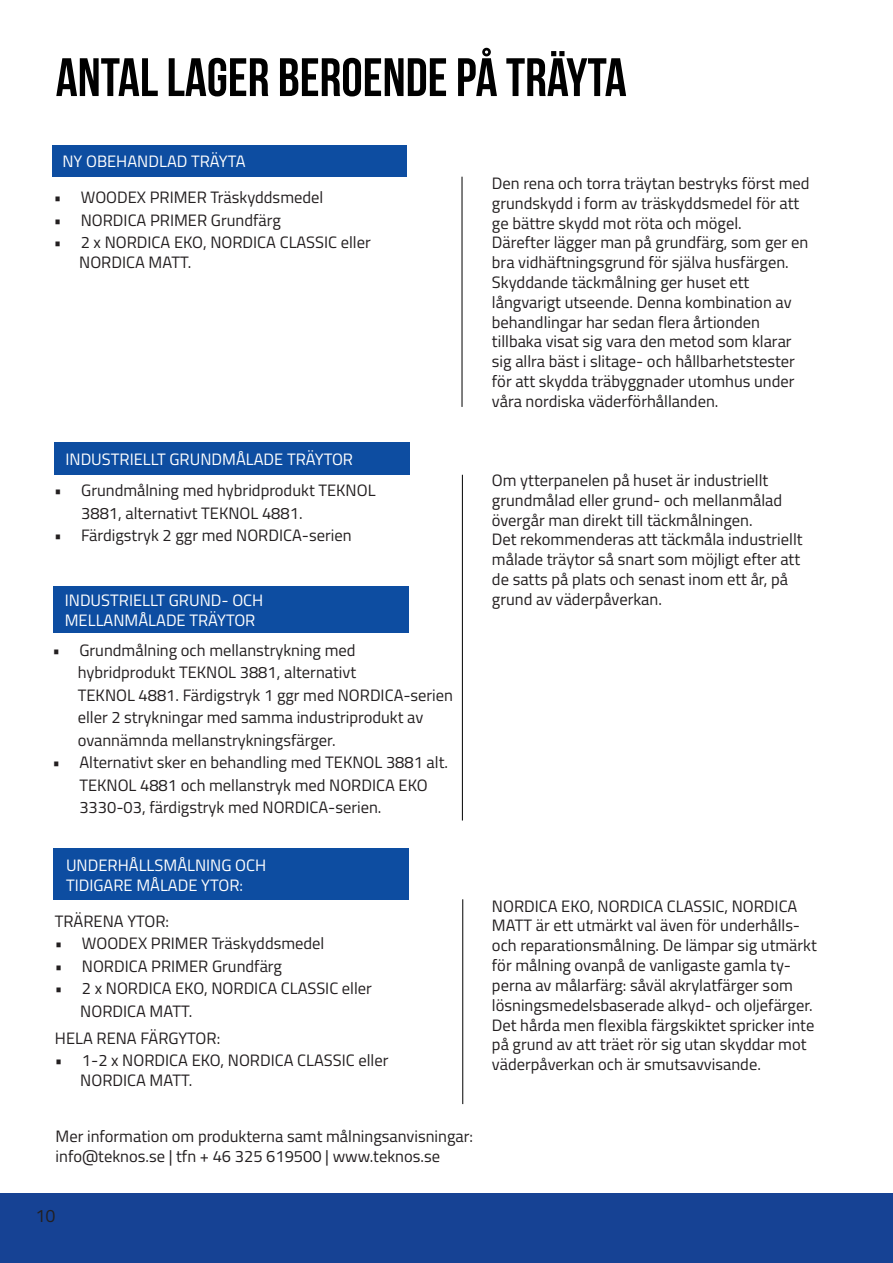
<style>
.page{position:relative;width:893px;height:1263px;background:#fff}
.page>*{position:absolute;margin:0;border:0;box-sizing:border-box;transform-origin:0 0}
.t1{font:700 54px "Bebas Neue";color:#000}
.t2{font:18px "Titillium Regular Upright";color:#231f20}
.t3{font:16.5px/19.8px "Titillium";color:#231f20}
.t4{font:16.5px "Titillium";color:#fff}
</style>
<div class="page">
<div style="left:52px;top:145px;width:354px;height:32px;background:#0d4da1"></div>
<div style="left:54px;top:442px;width:355px;height:33px;background:#0d4da1"></div>
<div style="left:53px;top:587px;width:356px;height:46px;background:#0d4da1"></div>
<div style="left:53px;top:848px;width:356px;height:51px;background:#0d4da1"></div>
<hr style="left:462px;top:177px;width:1px;height:230px;background:#000">
<hr style="left:462px;top:475px;width:1px;height:345px;background:#000">
<hr style="left:462px;top:899px;width:1px;height:205px;background:#000">
<div style="left:0;top:1193px;width:893px;height:70px;background:#164294"></div>
<p class="t1" style="left:56px;top:48px;width:572px">ANTAL LAGER BEROENDE PÅ TRÄYTA</p>
<p class="t4" style="left:62px;top:149px;width:184px">NY OBEHANDLAD TRÄYTA</p>
<p class="t3" style="left:54px;top:187px;width:271px">• WOODEX PRIMER Träskyddsmedel</p>
<p class="t3" style="left:54px;top:209px;width:229px">• NORDICA PRIMER Grundfärg</p>
<p class="t3" style="left:54px;top:232px;width:319px">• 2 x NORDICA EKO, NORDICA CLASSIC eller</p>
<p class="t3" style="left:79px;top:252px;width:114px">NORDICA MATT.</p>
<p class="t4" style="left:65px;top:447px;width:289px">INDUSTRIELLT GRUNDMÅLADE TRÄYTOR</p>
<p class="t3" style="left:81px;top:479px;width:296px;line-height:22.5px;text-indent:-27px">• Grundmålning med hybridprodukt TEKNOL<br>3881, alternativt TEKNOL 4881.</p>
<p class="t3" style="left:54px;top:525px;width:299px">• Färdigstryk 2 ggr med NORDICA-serien</p>
<p class="t4" style="left:65px;top:588px;width:200px">INDUSTRIELLT GRUND- OCH</p>
<p class="t4" style="left:65px;top:608px;width:192px">MELLANMÅLADE TRÄYTOR</p>
<p class="t3" style="left:52px;top:639px;width:305px">• Grundmålning och mellanstrykning med</p>
<p class="t3" style="left:78px;top:662px;width:280px">hybridprodukt TEKNOL 3881, alternativt</p>
<p class="t3" style="left:78px;top:684px;width:377px">TEKNOL 4881. Färdigstryk 1 ggr med NORDICA-serien</p>
<p class="t3" style="left:78px;top:707px;width:347px">eller 2 strykningar med samma industriprodukt av</p>
<p class="t3" style="left:78px;top:729px;width:259px">ovannämnda mellanstrykningsfärger.</p>
<p class="t3" style="left:79px;top:751px;width:370px;line-height:22.5px;text-indent:-27px">• Alternativt sker en behandling med TEKNOL 3881 alt.<br>TEKNOL 4881 och mellanstryk med NORDICA EKO<br>3330-03, färdigstryk med NORDICA-serien.</p>
<p class="t4" style="left:66px;top:853px;width:202px">UNDERHÅLLSMÅLNING OCH</p>
<p class="t4" style="left:66px;top:873px;width:179px">TIDIGARE MÅLADE YTOR:</p>
<p class="t3" style="left:55px;top:910px;width:116px">TRÄRENA YTOR:</p>
<p class="t3" style="left:55px;top:933px;width:271px">• WOODEX PRIMER Träskyddsmedel</p>
<p class="t3" style="left:55px;top:955px;width:229px">• NORDICA PRIMER Grundfärg</p>
<p class="t3" style="left:55px;top:978px;width:319px">• 2 x NORDICA EKO, NORDICA CLASSIC eller</p>
<p class="t3" style="left:80px;top:1000px;width:114px">NORDICA MATT.</p>
<p class="t3" style="left:55px;top:1027px;width:167px">HELA RENA FÄRGYTOR:</p>
<p class="t3" style="left:55px;top:1050px;width:335px">• 1-2 x NORDICA EKO, NORDICA CLASSIC eller</p>
<p class="t3" style="left:80px;top:1070px;width:114px">NORDICA MATT.</p>
<p class="t3" style="left:56px;top:1126px;width:419px">Mer information om produkterna samt målningsanvisningar:</p>
<p class="t3" style="left:56px;top:1146px;width:386px">info@teknos.se | tfn + 46 325 619500 | www.teknos.se</p>
<p class="t2" style="left:36px;top:1203px;width:22px">10</p>
<p class="t2" style="left:45px;top:1203px;width:12px">8</p>
<p class="t2" style="left:46px;top:1203px;width:12px">6</p>
<p class="t3" style="left:492px;top:173px;width:319px">Den rena och torra träytan bestryks först med</p>
<p class="t3" style="left:492px;top:192px;width:309px">grundskydd i form av träskyddsmedel för att</p>
<p class="t3" style="left:492px;top:212px;width:251px">ge bättre skydd mot röta och mögel.</p>
<p class="t3" style="left:492px;top:232px;width:318px">Därefter lägger man på grundfärg, som ger en</p>
<p class="t3" style="left:492px;top:252px;width:298px">bra vidhäftningsgrund för själva husfärgen.</p>
<p class="t3" style="left:492px;top:272px;width:259px">Skyddande täckmålning ger huset ett</p>
<p class="t3" style="left:492px;top:291px;width:301px">långvarigt utseende. Denna kombination av</p>
<p class="t3" style="left:492px;top:311px;width:270px">behandlingar har sedan flera årtionden</p>
<p class="t3" style="left:492px;top:331px;width:301px">tillbaka visat sig vara den metod som klarar</p>
<p class="t3" style="left:492px;top:351px;width:305px">sig allra bäst i slitage- och hållbarhetstester</p>
<p class="t3" style="left:492px;top:371px;width:304px">för att skydda träbyggnader utomhus under</p>
<p class="t3" style="left:492px;top:390px;width:228px">våra nordiska väderförhållanden.</p>
<p class="t3" style="left:492px;top:470px;width:278px">Om ytterpanelen på huset är industriellt</p>
<p class="t3" style="left:492px;top:489px;width:292px">grundmålad eller grund- och mellanmålad</p>
<p class="t3" style="left:492px;top:509px;width:262px">övergår man direkt till täckmålningen.</p>
<p class="t3" style="left:492px;top:529px;width:312px">Det rekommenderas att täckmåla industriellt</p>
<p class="t3" style="left:492px;top:549px;width:310px">målade träytor så snart som möjligt efter att</p>
<p class="t3" style="left:492px;top:569px;width:298px">de satts på plats och senast inom ett år, på</p>
<p class="t3" style="left:492px;top:588px;width:172px">grund av väderpåverkan.</p>
<p class="t3" style="left:492px;top:895px;width:326px">NORDICA EKO, NORDICA CLASSIC, NORDICA MATT är ett utmärkt val även för underhålls&shy;och reparationsmålning. De lämpar sig utmärkt för målning ovanpå de vanligaste gamla ty&shy;perna av målarfärg: såväl akrylatfärger som lösningsmedelsbaserade alkyd- och oljefärger.<br>Det hårda men flexibla färgskiktet spricker inte på grund av att träet rör sig utan skyddar mot väderpåverkan och är smutsavvisande.</p>
</div>
